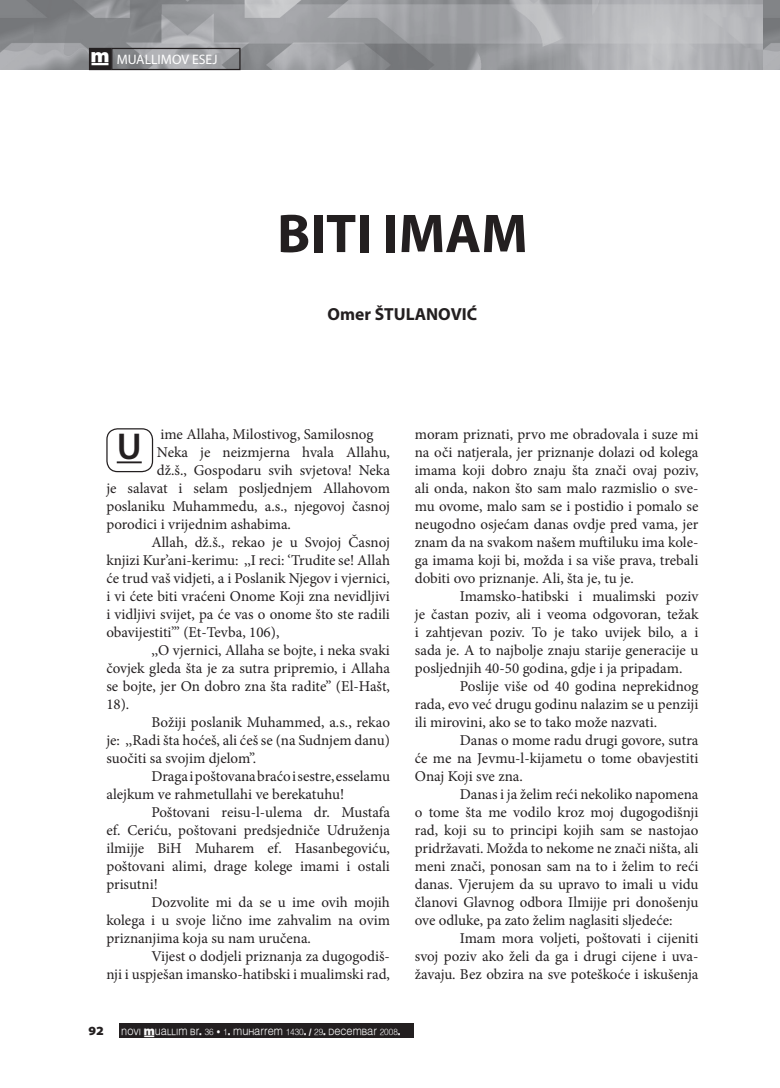
<style>
.page{position:relative;width:780px;height:1088px;background:#fff}
.page>*{position:absolute;margin:0;border:0;box-sizing:border-box;transform-origin:0 0}
.t1{font:700 55px "Myriad Pro";color:#231f20}
.t2{font:600 37.5px "Myriad Pro";color:#231f20}
.t3{font:700 17.5px "Myriad Pro";color:#231f20}
.t4{font:15px/18px "Minion Pro";color:#231f20;text-align:justify}
.t5{font:13.75px "Myriad Pro";color:#fff}
.t6{font:13.75px "Muallim";color:#fff}
.t7{font:900 semi-expanded 12.5px "Myriad Pro";color:#231f20}
.t8{font:9px "Muallim";color:#f9f9f9;scale:.91 1}
</style>
<div class="page">
<img style="left:0;top:0;width:780px;height:70px">
<div style="left:90px;top:48px;width:21px;height:22px;background:#231f20"></div>
<div style="left:89px;top:48px;width:22px;height:22px;border:1px solid #231f20"></div>
<div style="left:119px;top:1023px;width:294px;height:15px;background:#231f20"></div>
<div style="left:111px;top:48px;width:129px;height:22px;border:1px solid #231f20"></div>
<img style="left:762px;top:0;width:1px;height:70px">
<hr style="left:117px;top:461px;width:25px;height:2px;background:#231f20">
<div style="left:106px;top:428px;width:47px;height:44px;border:1px solid #231f20;border-radius:11px"></div>
<p class="t6" style="left:91px;top:48px;width:20px">†</p>
<p class="t5" style="left:117px;top:51px;width:102px">MUALLIMOV ESEJ</p>
<h1 class="t1" style="left:277px;top:198px;width:252px">BITI IMAM</h1>
<p class="t3" style="left:327px;top:303px;width:151px">Omer ŠTULANOVIĆ</p>
<h2 class="t2" style="left:117px;top:422px;width:26px">U</h2>
<p class="t4" style="left:160px;top:425px;width:215px">ime Allaha, Milostivog, Samilosnog</p>
<p class="t4" style="left:157px;top:443px;width:234px">Neka je neizmjerna hvala Allahu,</p>
<p class="t4" style="left:157px;top:461px;width:234px">dž.š., Gospodaru svih svjetova! Neka</p>
<p class="t4" style="left:106px;top:479px;width:285px">je salavat i selam posljednjem Allahovom</p>
<p class="t4" style="left:106px;top:497px;width:285px">poslaniku Muhammedu, a.s., njegovoj časnoj</p>
<p class="t4" style="left:106px;top:515px;width:186px">porodici i vrijednim ashabima.</p>
<p class="t4" style="left:151px;top:533px;width:240px">Allah, dž.š., rekao je u Svojoj Časnoj</p>
<p class="t4" style="left:106px;top:551px;width:285px">knjizi Kur’ani-kerimu: ,,I reci: ‘Trudite se! Allah</p>
<p class="t4" style="left:106px;top:569px;width:285px">će trud vaš vidjeti, a i Poslanik Njegov i vjernici,</p>
<p class="t4" style="left:106px;top:587px;width:285px">i vi ćete biti vraćeni Onome Koji zna nevidljivi</p>
<p class="t4" style="left:106px;top:605px;width:285px">i vidljivi svijet, pa će vas o onome što ste radili</p>
<p class="t4" style="left:106px;top:623px;width:175px">obavijestiti’’’ (Et-Tevba, 106),</p>
<p class="t4" style="left:151px;top:641px;width:240px">,,O vjernici, Allaha se bojte, i neka svaki</p>
<p class="t4" style="left:106px;top:659px;width:285px">čovjek gleda šta je za sutra pripremio, i Allaha</p>
<p class="t4" style="left:106px;top:677px;width:285px">se bojte, jer On dobro zna šta radite’’ (El-Hašt,</p>
<p class="t4" style="left:106px;top:695px;width:25px">18).</p>
<p class="t4" style="left:151px;top:713px;width:240px">Božiji poslanik Muhammed, a.s., rekao</p>
<p class="t4" style="left:106px;top:731px;width:285px">je: ,,Radi šta hoćeš, ali ćeš se (na Sudnjem danu)</p>
<p class="t4" style="left:106px;top:749px;width:151px">suočiti sa svojim djelom’’.</p>
<p class="t4" style="left:151px;top:767px;width:240px">Draga i poštovana braćo i sestre, esselamu</p>
<p class="t4" style="left:106px;top:785px;width:239px">alejkum ve rahmetullahi ve berekatuhu!</p>
<p class="t4" style="left:151px;top:803px;width:240px">Poštovani reisu-l-ulema dr. Mustafa</p>
<p class="t4" style="left:106px;top:821px;width:285px">ef. Ceriću, poštovani predsjedniče Udruženja</p>
<p class="t4" style="left:106px;top:839px;width:285px">ilmijje BiH Muharem ef. Hasanbegoviću,</p>
<p class="t4" style="left:106px;top:857px;width:285px">poštovani alimi, drage kolege imami i ostali</p>
<p class="t4" style="left:106px;top:875px;width:53px">prisutni!</p>
<p class="t4" style="left:151px;top:893px;width:240px">Dozvolite mi da se u ime ovih mojih</p>
<p class="t4" style="left:106px;top:911px;width:285px">kolega i u svoje lično ime zahvalim na ovim</p>
<p class="t4" style="left:106px;top:929px;width:206px">priznanjima koja su nam uručena.</p>
<p class="t4" style="left:151px;top:947px;width:240px">Vijest o dodjeli priznanja za dugogodiš-</p>
<p class="t4" style="left:106px;top:965px;width:285px">nji i uspješan imansko-hatibski i mualimski rad,</p>
<p class="t4" style="left:415px;top:425px;width:285px">moram priznati, prvo me obradovala i suze mi na oči natjerala, jer priznanje dolazi od kolega imama koji dobro znaju šta znači ovaj poziv, ali onda, nakon što sam malo razmislio o sve&shy;mu ovome, malo sam se i postidio i pomalo se neugodno osjećam danas ovdje pred vama, jer znam da na svakom našem muftiluku ima kole&shy;ga imama koji bi, možda i sa više prava, trebali dobiti ovo priznanje. Ali, šta je, tu je.</p>
<p class="t4" style="left:415px;top:587px;width:285px;text-indent:45px">Imamsko-hatibski i mualimski poziv je častan poziv, ali i veoma odgovoran, težak i zahtjevan poziv. To je tako uvijek bilo, a i sada je. A to najbolje znaju starije generacije u posljednjih 40-50 godina, gdje i ja pripadam.</p>
<p class="t4" style="left:415px;top:677px;width:285px;text-indent:45px">Poslije više od 40 godina neprekidnog rada, evo već drugu godinu nalazim se u penziji ili mirovini, ako se to tako može nazvati.</p>
<p class="t4" style="left:415px;top:731px;width:285px;text-indent:45px">Danas o mome radu drugi govore, sutra će me na Jevmu-l-kijametu o tome obavjestiti Onaj Koji sve zna.</p>
<p class="t4" style="left:415px;top:785px;width:285px;text-indent:45px">Danas i ja želim reći nekoliko napomena o tome šta me vodilo kroz moj dugogodišnji rad, koji su to principi kojih sam se nastojao pridržavati. Možda to nekome ne znači ništa, ali meni znači, ponosan sam na to i želim to reći danas. Vjerujem da su upravo to imali u vidu članovi Glavnog odbora Ilmijje pri donošenju ove odluke, pa zato želim naglasiti sljedeće:</p>
<p class="t4" style="left:415px;top:929px;width:285px;text-indent:45px">Imam mora voljeti, poštovati i cijeniti svoj poziv ako želi da ga i drugi cijene i uva&shy;žavaju. Bez obzira na sve poteškoće i iskušenja</p>
<p class="t7" style="left:88px;top:1023px;width:17px">92</p>
<p class="t8" style="left:121px;top:1025px;width:308px">NOVI †UALLIM BR. 36 • 1. MUHARREM 1430. / 29. DECEMBAR 2008.</p>
</div>
